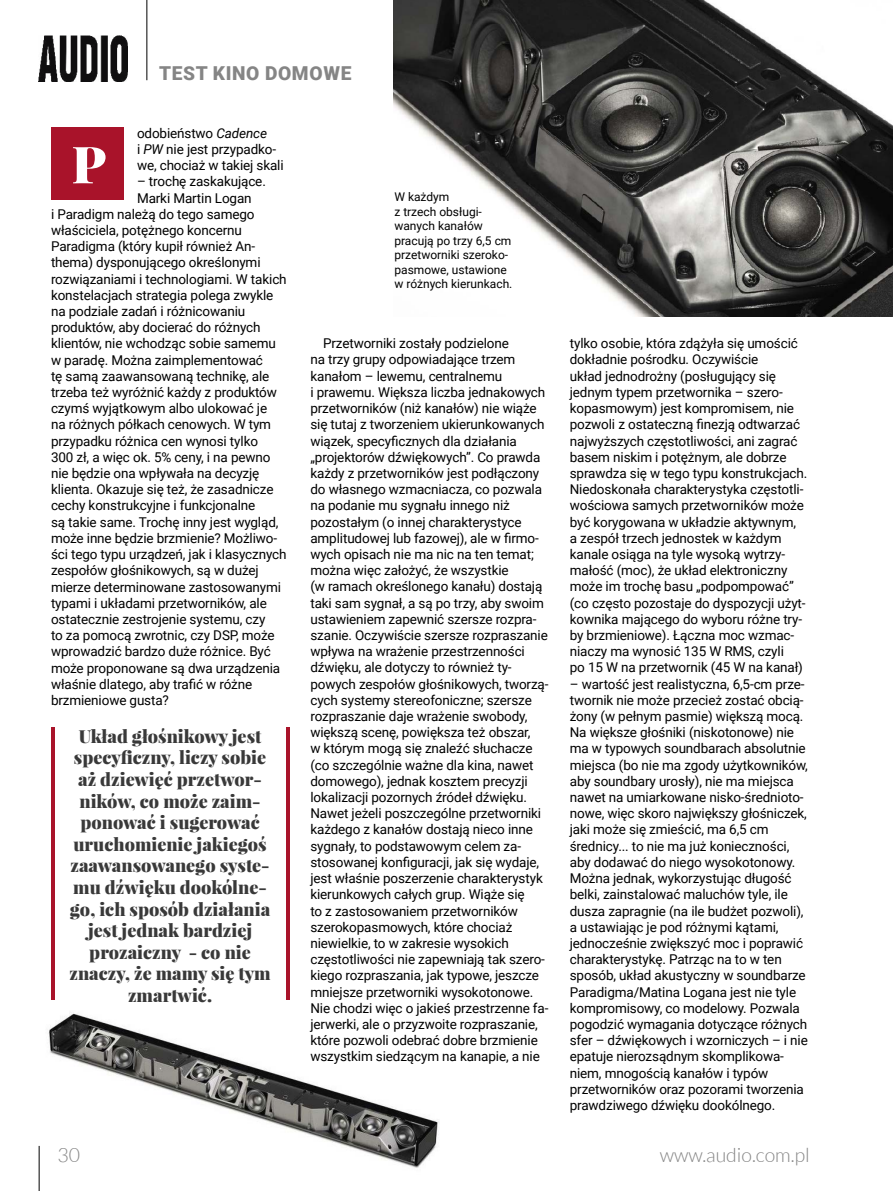
<style>
.page{position:relative;width:893px;height:1191px;background:#fff}
.page>*{position:absolute;margin:0;border:0;box-sizing:border-box;transform-origin:0 0}
.t1{font:900 51.15px "Playfair Display";color:#fff}
.t2{font:300 19.5px "Lato";color:#858585}
.t3{font:900 19.2px "Roboto";letter-spacing:.035em;color:#858585}
.t4{font:900 18px/21.6px "Playfair Display";color:#393939;text-align:center}
.t5{font:13.5px/16.2px "Roboto";letter-spacing:-.01em;color:#000}
.t6{font:12px/14.4px "Roboto";color:#000}
.s1{font-style:italic}
</style>
<div class="page">
<hr style="left:39px;top:1145px;width:1px;height:46px;background:#000">
<hr style="left:147px;top:0;width:1px;height:80px;background:#000">
<img style="left:39px;top:35px;width:89px;height:46px">
<div style="left:51px;top:128px;width:73px;height:72px;background:#a9132a"></div>
<img style="left:48px;top:1013px;width:391px;height:155px">
<img style="left:393px;top:0;width:500px;height:317px">
<hr style="left:51px;top:727px;width:4px;height:272px;background:#a9132a">
<hr style="left:286px;top:727px;width:4px;height:272px;background:#a9132a">
<h3 class="t3" style="left:159px;top:60px;width:194px">TEST KINO DOMOWE</h3>
<p class="t5" style="left:137px;top:124px;width:148px">odobieństwo <span class="s1">Cadence<br></span>i <span class="s1">PW</span> nie jest przypadko&shy;we, chociaż w takiej skali</p>
<p class="t5" style="left:137px;top:173px;width:130px">– trochę zaskakujące.</p>
<p class="t5" style="left:137px;top:189px;width:116px">Marki Martin Logan</p>
<p class="t5" style="left:51px;top:205px;width:205px">i Paradigm należą do tego samego</p>
<p class="t5" style="left:51px;top:221px;width:192px">właściciela, potężnego koncernu</p>
<p class="t5" style="left:51px;top:238px;width:206px">Paradigma (który kupił również An-</p>
<p class="t5" style="left:51px;top:254px;width:211px">thema) dysponującego określonymi</p>
<p class="t5" style="left:51px;top:270px;width:237px">rozwiązaniami i technologiami. W takich</p>
<p class="t5" style="left:51px;top:286px;width:224px">konstelacjach strategia polega zwykle</p>
<p class="t5" style="left:51px;top:302px;width:196px">na podziale zadań i różnicowaniu</p>
<p class="t5" style="left:51px;top:319px;width:211px">produktów, aby docierać do różnych</p>
<p class="t5" style="left:51px;top:335px;width:226px">klientów, nie wchodząc sobie samemu</p>
<p class="t5" style="left:51px;top:351px;width:213px">w paradę. Można zaimplementować</p>
<p class="t5" style="left:51px;top:367px;width:220px">tę samą zaawansowaną technikę, ale</p>
<p class="t5" style="left:51px;top:383px;width:227px">trzeba też wyróżnić każdy z produktów</p>
<p class="t5" style="left:51px;top:400px;width:218px">czymś wyjątkowym albo ulokować je</p>
<p class="t5" style="left:51px;top:416px;width:222px">na różnych półkach cenowych. W tym</p>
<p class="t5" style="left:51px;top:432px;width:209px">przypadku różnica cen wynosi tylko</p>
<p class="t5" style="left:51px;top:448px;width:221px">300 zł, a więc ok. 5% ceny, i na pewno</p>
<p class="t5" style="left:51px;top:464px;width:210px">nie będzie ona wpływała na decyzję</p>
<p class="t5" style="left:51px;top:481px;width:224px">klienta. Okazuje się też, że zasadnicze</p>
<p class="t5" style="left:51px;top:497px;width:206px">cechy konstrukcyjne i funkcjonalne</p>
<p class="t5" style="left:51px;top:513px;width:229px">są takie same. Trochę inny jest wygląd,</p>
<p class="t5" style="left:51px;top:529px;width:228px">może inne będzie brzmienie? Możliwo-</p>
<p class="t5" style="left:51px;top:545px;width:237px">ści tego typu urządzeń, jak i klasycznych</p>
<p class="t5" style="left:51px;top:562px;width:209px">zespołów głośnikowych, są w dużej</p>
<p class="t5" style="left:51px;top:578px;width:232px">mierze determinowane zastosowanymi</p>
<p class="t5" style="left:51px;top:594px;width:217px">typami i układami przetworników, ale</p>
<p class="t5" style="left:51px;top:610px;width:216px">ostatecznie zestrojenie systemu, czy</p>
<p class="t5" style="left:51px;top:626px;width:225px">to za pomocą zwrotnic, czy DSP, może</p>
<p class="t5" style="left:51px;top:643px;width:221px">wprowadzić bardzo duże różnice. Być</p>
<p class="t5" style="left:51px;top:659px;width:231px">może proponowane są dwa urządzenia</p>
<p class="t5" style="left:51px;top:675px;width:203px">właśnie dlatego, aby trafić w różne</p>
<p class="t5" style="left:51px;top:691px;width:119px">brzmieniowe gusta?</p>
<p class="t4" style="left:70px;top:725px;width:203px">Układ głośnikowy jest specyficzny, liczy sobie aż dziewięć przetwor&shy;ników, co może zaim&shy;ponować i sugerować uruchomienie jakiegoś zaawansowanego syste&shy;mu dźwięku dookólne&shy;go, ich sposób działania jest jednak bardziej prozaiczny - co nie znaczy, że mamy się tym zmartwić.</p>
<h1 class="t1" style="left:72px;top:131px;width:36px">P</h1>
<p class="t6" style="left:394px;top:189px;width:120px">W każdym<br>z trzech obsługi&shy;wanych kanałów pracują po trzy 6,5 cm przetworniki szeroko&shy;pasmowe, ustawione w różnych kierunkach.</p>
<p class="t5" style="left:310px;top:335px;width:240px;text-indent:13px">Przetworniki zostały podzielone<br>na trzy grupy odpowiadające trzem kanałom – lewemu, centralnemu<br>i prawemu. Większa liczba jednakowych przetworników (niż kanałów) nie wiąże się tutaj z tworzeniem ukierunkowanych wiązek, specyficznych dla działania „projektorów dźwiękowych”. Co prawda każdy z przetworników jest podłączony do własnego wzmacniacza, co pozwala na podanie mu sygnału innego niż pozostałym (o innej charakterystyce amplitudowej lub fazowej), ale w firmo&shy;wych opisach nie ma nic na ten temat; można więc założyć, że wszystkie<br>(w ramach określonego kanału) dostają taki sam sygnał, a są po trzy, aby swoim ustawieniem zapewnić szersze rozpra&shy;szanie. Oczywiście szersze rozpraszanie wpływa na wrażenie przestrzenności dźwięku, ale dotyczy to również ty&shy;powych zespołów głośnikowych, tworzą&shy;cych systemy stereofoniczne; szersze rozpraszanie daje wrażenie swobody, większą scenę, powiększa też obszar,<br>w którym mogą się znaleźć słuchacze (co szczególnie ważne dla kina, nawet domowego), jednak kosztem precyzji lokalizacji pozornych źródeł dźwięku.<br>Nawet jeżeli poszczególne przetworniki każdego z kanałów dostają nieco inne sygnały, to podstawowym celem za&shy;stosowanej konfiguracji, jak się wydaje, jest właśnie poszerzenie charakterystyk kierunkowych całych grup. Wiąże się<br>to z zastosowaniem przetworników szerokopasmowych, które chociaż niewielkie, to w zakresie wysokich częstotliwości nie zapewniają tak szero&shy;kiego rozpraszania, jak typowe, jeszcze mniejsze przetworniki wysokotonowe.<br>Nie chodzi więc o jakieś przestrzenne fa&shy;jerwerki, ale o przyzwoite rozpraszanie, które pozwoli odebrać dobre brzmienie wszystkim siedzącym na kanapie, a nie</p>
<p class="t5" style="left:570px;top:335px;width:239px">tylko osobie, która zdążyła się umościć dokładnie pośrodku. Oczywiście<br>układ jednodrożny (posługujący się jednym typem przetwornika – szero&shy;kopasmowym) jest kompromisem, nie pozwoli z ostateczną finezją odtwarzać najwyższych częstotliwości, ani zagrać basem niskim i potężnym, ale dobrze sprawdza się w tego typu konstrukcjach.<br>Niedoskonała charakterystyka częstotli&shy;wościowa samych przetworników może być korygowana w układzie aktywnym,<br>a zespół trzech jednostek w każdym kanale osiąga na tyle wysoką wytrzy&shy;małość (moc), że układ elektroniczny może im trochę basu „podpompować” (co często pozostaje do dyspozycji użyt&shy;kownika mającego do wyboru różne try&shy;by brzmieniowe). Łączna moc wzmac&shy;niaczy ma wynosić 135 W RMS, czyli<br>po 15 W na przetwornik (45 W na kanał)</p>
<p class="t5" style="left:570px;top:675px;width:240px">– wartość jest realistyczna, 6,5-cm prze&shy;twornik nie może przecież zostać obcią&shy;żony (w pełnym pasmie) większą mocą.<br>Na większe głośniki (niskotonowe) nie ma w typowych soundbarach absolutnie miejsca (bo nie ma zgody użytkowników, aby soundbary urosły), nie ma miejsca nawet na umiarkowane nisko-średnioto&shy;nowe, więc skoro największy głośniczek, jaki może się zmieścić, ma 6,5 cm średnicy... to nie ma już konieczności, aby dodawać do niego wysokotonowy.<br>Można jednak, wykorzystując długość belki, zainstalować maluchów tyle, ile dusza zapragnie (na ile budżet pozwoli), a ustawiając je pod różnymi kątami, jednocześnie zwiększyć moc i poprawić charakterystykę. Patrząc na to w ten sposób, układ akustyczny w soundbarze Paradigma/Matina Logana jest nie tyle kompromisowy, co modelowy. Pozwala pogodzić wymagania dotyczące różnych sfer – dźwiękowych i wzorniczych – i nie epatuje nierozsądnym skomplikowa&shy;niem, mnogością kanałów i typów przetworników oraz pozorami tworzenia prawdziwego dźwięku dookólnego.</p>
<h2 class="t2" style="left:57px;top:1144px;width:24px">30</h2>
<h2 class="t2" style="left:660px;top:1144px;width:151px">www.audio.com.pl</h2>
</div>
